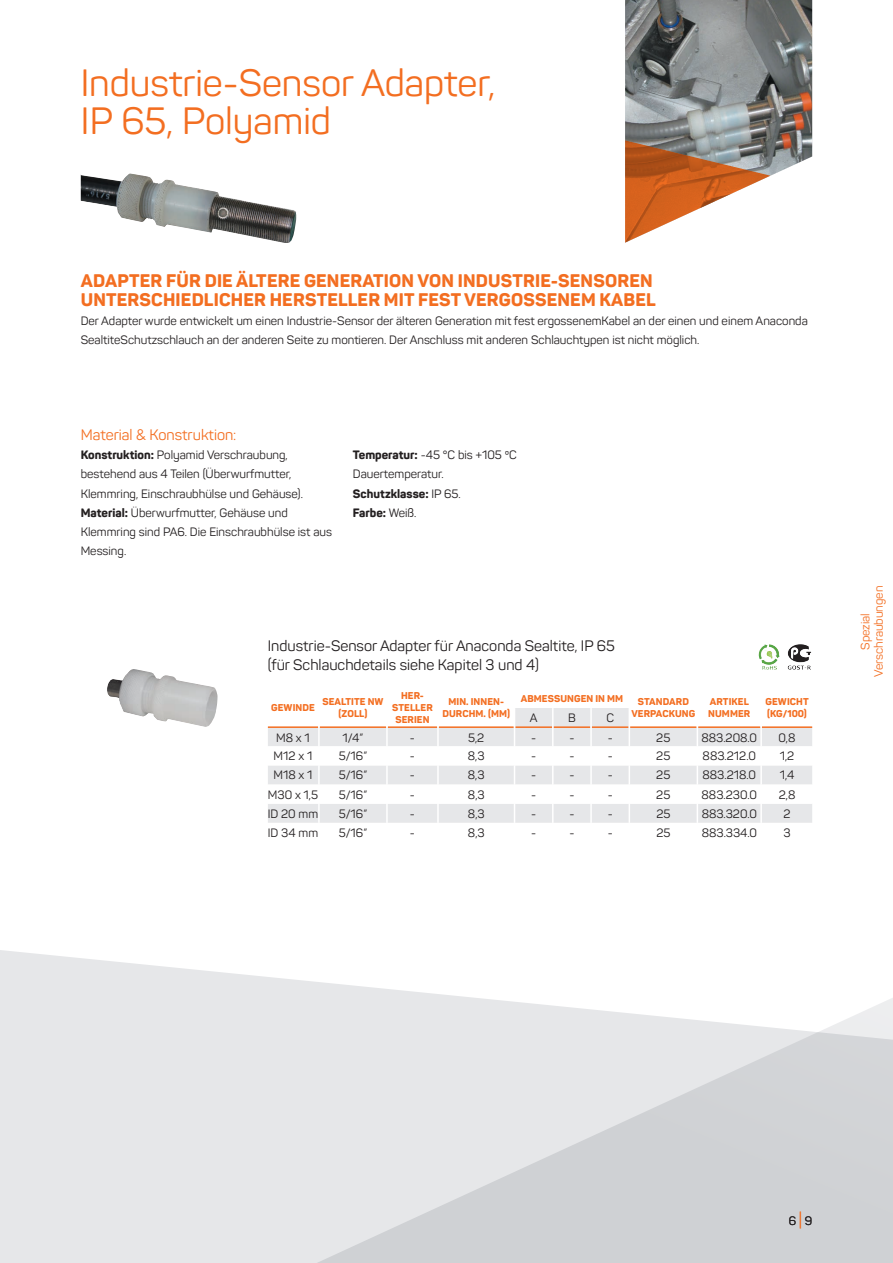
<style>
.page{position:relative;width:893px;height:1263px;background:#fff}
.page>*{position:absolute;margin:0;border:0;box-sizing:border-box;transform-origin:0 0}
.t1{font:37.5px/38.2px "Panton";color:#f36e21}
.t2{font:800 18px/19.2px "Panton";letter-spacing:.01em;color:#f36e21}
.t3{font:15px/19.2px "Panton";color:#231f20}
.t4{font:15px "Panton";color:#f36e21}
.t5{font:12px/19.2px "Panton";color:#231f20}
.t6{font:12px/13.5px "Panton";color:#f36e21;text-align:center}
.t7{font:800 9.75px/12px "Panton";letter-spacing:.01em;color:#f36e21;text-align:center}
.s1{font-weight:800}
.s2{font-size:16.8px;color:#f36e21}
</style>
<div class="page">
<svg style="left:0;top:950px;width:414px;height:313px;background:#e8e9ea"></svg>
<svg style="left:289px;top:992px;width:604px;height:271px;background:#dddee1"></svg>
<img style="left:625px;top:0;width:187px;height:176px">
<svg style="left:625px;top:140px;width:145px;height:103px"></svg>
<img style="left:81px;top:200px;width:215px;height:43px">
<img style="left:107px;top:669px;width:111px;height:58px">
<img style="left:787px;top:644px;width:24px;height:26px">
<img style="left:758px;top:644px;width:22px;height:26px">
<svg style="left:268px;top:708px;width:544px;height:115px"></svg>
<h1 class="t1" style="left:81px;top:63px;width:416px">Industrie-Sensor Adapter,<br>IP 65, Polyamid</h1>
<h2 class="t2" style="left:81px;top:271px;width:576px">ADAPTER FÜR DIE ÄLTERE GENERATION VON INDUSTRIE-SENSOREN<br>UNTERSCHIEDLICHER HERSTELLER MIT FEST VERGOSSENEM KABEL</h2>
<p class="t5" style="left:81px;top:311px;width:729px">Der Adapter wurde entwickelt um einen Industrie-Sensor der älteren Generation mit fest ergossenemKabel an der einen und einem Anaconda<br>SealtiteSchutzschlauch an der anderen Seite zu montieren. Der Anschluss mit anderen Schlauchtypen ist nicht möglich.</p>
<p class="t4" style="left:81px;top:426px;width:157px">Material &amp; Konstruktion:</p>
<p class="t5" style="left:81px;top:445px;width:253px"><span class="s1">Konstruktion:</span> Polyamid Verschraubung, bestehend aus 4 Teilen (Überwurfmutter, Klemmring, Einschraubhülse und Gehäuse).<br><span class="s1">Material:</span> Überwurfmutter, Gehäuse und Klemmring sind PA6. Die Einschraubhülse ist aus Messing.</p>
<p class="t5" style="left:353px;top:445px;width:165px"><span class="s1">Temperatur:</span> -45 °C bis +105 ºC<br>Dauertemperatur.<br><span class="s1">Schutzklasse:</span> IP 65.<br><span class="s1">Farbe:</span> Weiß.</p>
<p class="t3" style="left:268px;top:636px;width:349px">Industrie-Sensor Adapter für Anaconda Sealtite, IP 65 (für Schlauchdetails siehe Kapitel 3 und 4)</p>
<p class="t7" style="left:271px;top:702px;width:45px">GEWINDE</p>
<p class="t7" style="left:322px;top:696px;width:63px">SEALTITE NW (ZOLL)</p>
<p class="t7" style="left:392px;top:690px;width:42px">HER-<br>STELLER<br>SERIEN</p>
<p class="t7" style="left:442px;top:696px;width:69px">MIN. INNEN-<br>DURCHM. (MM)</p>
<p class="t7" style="left:521px;top:692px;width:104px">ABMESSUNGEN IN MM</p>
<p class="t7" style="left:631px;top:696px;width:65px">STANDARD<br>VERPACKUNG</p>
<p class="t7" style="left:708px;top:696px;width:44px;text-align:left">ARTIKEL<br>NUMMER</p>
<p class="t7" style="left:765px;top:696px;width:45px;text-align:left">GEWICHT (KG/100)</p>
<p class="t5" style="left:530px;top:708px;width:9px">A</p>
<p class="t5" style="left:568px;top:708px;width:9px">B</p>
<p class="t5" style="left:606px;top:708px;width:9px">C</p>
<p class="t5" style="left:276px;top:728px;width:35px">M8 x 1</p>
<p class="t5" style="left:342px;top:728px;width:22px">1/4”</p>
<p class="t5" style="left:410px;top:728px;width:7px">-</p>
<p class="t5" style="left:468px;top:728px;width:18px">5,2</p>
<p class="t5" style="left:531px;top:728px;width:7px">-</p>
<p class="t5" style="left:569px;top:728px;width:7px">-</p>
<p class="t5" style="left:608px;top:728px;width:7px">-</p>
<p class="t5" style="left:656px;top:728px;width:16px">25</p>
<p class="t5" style="left:701px;top:728px;width:57px">883.208.0</p>
<p class="t5" style="left:779px;top:728px;width:18px">0,8</p>
<p class="t5" style="left:274px;top:746px;width:40px">M12 x 1</p>
<p class="t5" style="left:339px;top:746px;width:30px">5/16”</p>
<p class="t5" style="left:410px;top:746px;width:7px">-</p>
<p class="t5" style="left:468px;top:746px;width:18px">8,3</p>
<p class="t5" style="left:531px;top:746px;width:7px">-</p>
<p class="t5" style="left:569px;top:746px;width:7px">-</p>
<p class="t5" style="left:608px;top:746px;width:7px">-</p>
<p class="t5" style="left:656px;top:746px;width:16px">25</p>
<p class="t5" style="left:703px;top:746px;width:55px">883.212.0</p>
<p class="t5" style="left:780px;top:746px;width:16px">1,2</p>
<p class="t5" style="left:273px;top:765px;width:41px">M18 x 1</p>
<p class="t5" style="left:339px;top:765px;width:30px">5/16”</p>
<p class="t5" style="left:410px;top:765px;width:7px">-</p>
<p class="t5" style="left:468px;top:765px;width:18px">8,3</p>
<p class="t5" style="left:531px;top:765px;width:7px">-</p>
<p class="t5" style="left:569px;top:765px;width:7px">-</p>
<p class="t5" style="left:608px;top:765px;width:7px">-</p>
<p class="t5" style="left:656px;top:765px;width:16px">25</p>
<p class="t5" style="left:702px;top:765px;width:55px">883.218.0</p>
<p class="t5" style="left:780px;top:765px;width:16px">1,4</p>
<p class="t5" style="left:268px;top:785px;width:52px">M30 x 1,5</p>
<p class="t5" style="left:339px;top:785px;width:30px">5/16”</p>
<p class="t5" style="left:410px;top:785px;width:7px">-</p>
<p class="t5" style="left:468px;top:785px;width:18px">8,3</p>
<p class="t5" style="left:531px;top:785px;width:7px">-</p>
<p class="t5" style="left:569px;top:785px;width:7px">-</p>
<p class="t5" style="left:608px;top:785px;width:7px">-</p>
<p class="t5" style="left:656px;top:785px;width:16px">25</p>
<p class="t5" style="left:702px;top:785px;width:57px">883.230.0</p>
<p class="t5" style="left:779px;top:785px;width:18px">2,8</p>
<p class="t5" style="left:268px;top:804px;width:52px">ID 20 mm</p>
<p class="t5" style="left:339px;top:804px;width:30px">5/16”</p>
<p class="t5" style="left:410px;top:804px;width:7px">-</p>
<p class="t5" style="left:468px;top:804px;width:18px">8,3</p>
<p class="t5" style="left:531px;top:804px;width:7px">-</p>
<p class="t5" style="left:569px;top:804px;width:7px">-</p>
<p class="t5" style="left:608px;top:804px;width:7px">-</p>
<p class="t5" style="left:656px;top:804px;width:16px">25</p>
<p class="t5" style="left:702px;top:804px;width:57px">883.320.0</p>
<p class="t5" style="left:783px;top:804px;width:9px">2</p>
<p class="t5" style="left:268px;top:823px;width:52px">ID 34 mm</p>
<p class="t5" style="left:339px;top:823px;width:30px">5/16”</p>
<p class="t5" style="left:410px;top:823px;width:7px">-</p>
<p class="t5" style="left:468px;top:823px;width:18px">8,3</p>
<p class="t5" style="left:531px;top:823px;width:7px">-</p>
<p class="t5" style="left:569px;top:823px;width:7px">-</p>
<p class="t5" style="left:608px;top:823px;width:7px">-</p>
<p class="t5" style="left:656px;top:823px;width:16px">25</p>
<p class="t5" style="left:702px;top:823px;width:57px">883.334.0</p>
<p class="t5" style="left:783px;top:823px;width:9px">3</p>
<p class="t6" style="left:858px;top:677px;width:93px;rotate:-90deg">Spezial<br>Verschraubungen</p>
<p class="t5" style="left:789px;top:1211px;width:25px">6<span class="s2">|</span>9</p>
</div>
